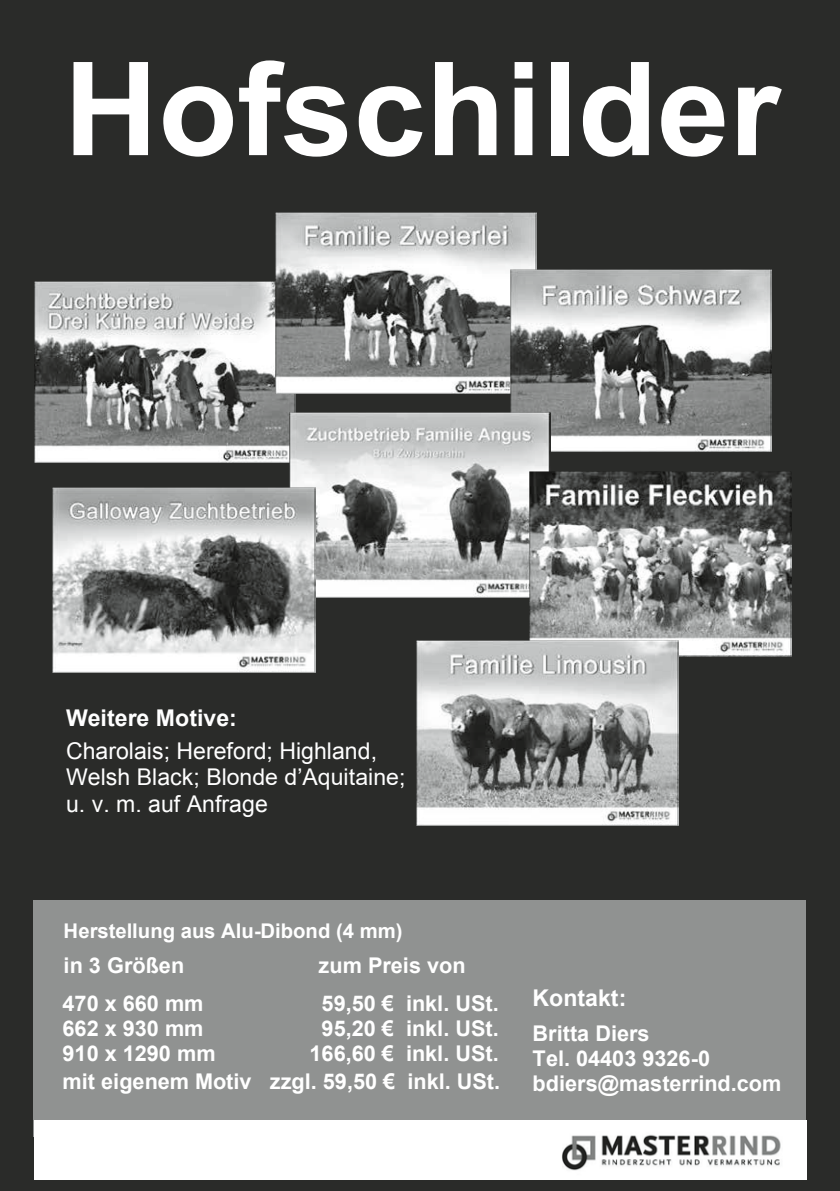
<style>
.page{position:relative;width:840px;height:1191px;background:#fff}
.page>*{position:absolute;margin:0;border:0;box-sizing:border-box;transform-origin:0 0}
.t1{font:700 130px "Arial";color:#fff}
.t2{font:23px/26.6px "Arial";color:#fff}
.t3{font:700 23px "Arial";color:#fff}
.t4{font:700 21.6px/24.8px "Arial";color:#fff;text-align:right}
.t5{font:700 20.2px "Arial";color:#fff}
</style>
<div class="page">
<div style="left:0;top:0;width:839px;height:1191px;background:#2a2b29"></div>
<div style="left:34px;top:900px;width:771px;height:237px;background:#909291"></div>
<img style="left:34px;top:281px;width:261px;height:181px">
<div style="left:34px;top:1120px;width:771px;height:60px;background:#fff"></div>
<img style="left:562px;top:1134px;width:219px;height:37px">
<img style="left:275px;top:213px;width:261px;height:180px">
<img style="left:510px;top:269px;width:261px;height:182px">
<img style="left:289px;top:413px;width:261px;height:185px">
<img style="left:529px;top:471px;width:261px;height:185px">
<img style="left:416px;top:640px;width:261px;height:185px">
<img style="left:52px;top:487px;width:263px;height:185px">
<h1 class="t1" style="left:64px;top:24px;width:717px">Hofschilder</h1>
<p class="t3" style="left:66px;top:702px;width:172px">Weitere Motive:</p>
<p class="t2" style="left:66px;top:737px;width:340px">Charolais; Hereford; Highland,<br>Welsh Black; Blonde d’Aquitaine; u. v. m. auf Anfrage</p>
<p class="t5" style="left:64px;top:917px;width:340px">Herstellung aus Alu-Dibond (4 mm)</p>
<p class="t4" style="left:64px;top:953px;width:122px">in 3 Größen</p>
<p class="t4" style="left:318px;top:953px;width:148px">zum Preis von</p>
<p class="t4" style="left:63px;top:992px;width:142px">470 x 660 mm</p>
<p class="t4" style="left:321px;top:992px;width:179px">59,50 € inkl. USt.</p>
<p class="t4" style="left:63px;top:1017px;width:142px">662 x 930 mm</p>
<p class="t4" style="left:321px;top:1017px;width:179px">95,20 € inkl. USt.</p>
<p class="t4" style="left:63px;top:1041px;width:154px">910 x 1290 mm</p>
<p class="t4" style="left:63px;top:1040px;width:439px;line-height:28.4px">166,60 € inkl. USt.<br>mit eigenem Motiv zzgl. 59,50 € inkl. USt.</p>
<p class="t3" style="left:532px;top:982px;width:95px">Kontakt:</p>
<p class="t4" style="left:532px;top:1022px;width:250px;text-align:left">Britta Diers<br>Tel. 04403 9326-0 bdiers@masterrind.com</p>
</div>
